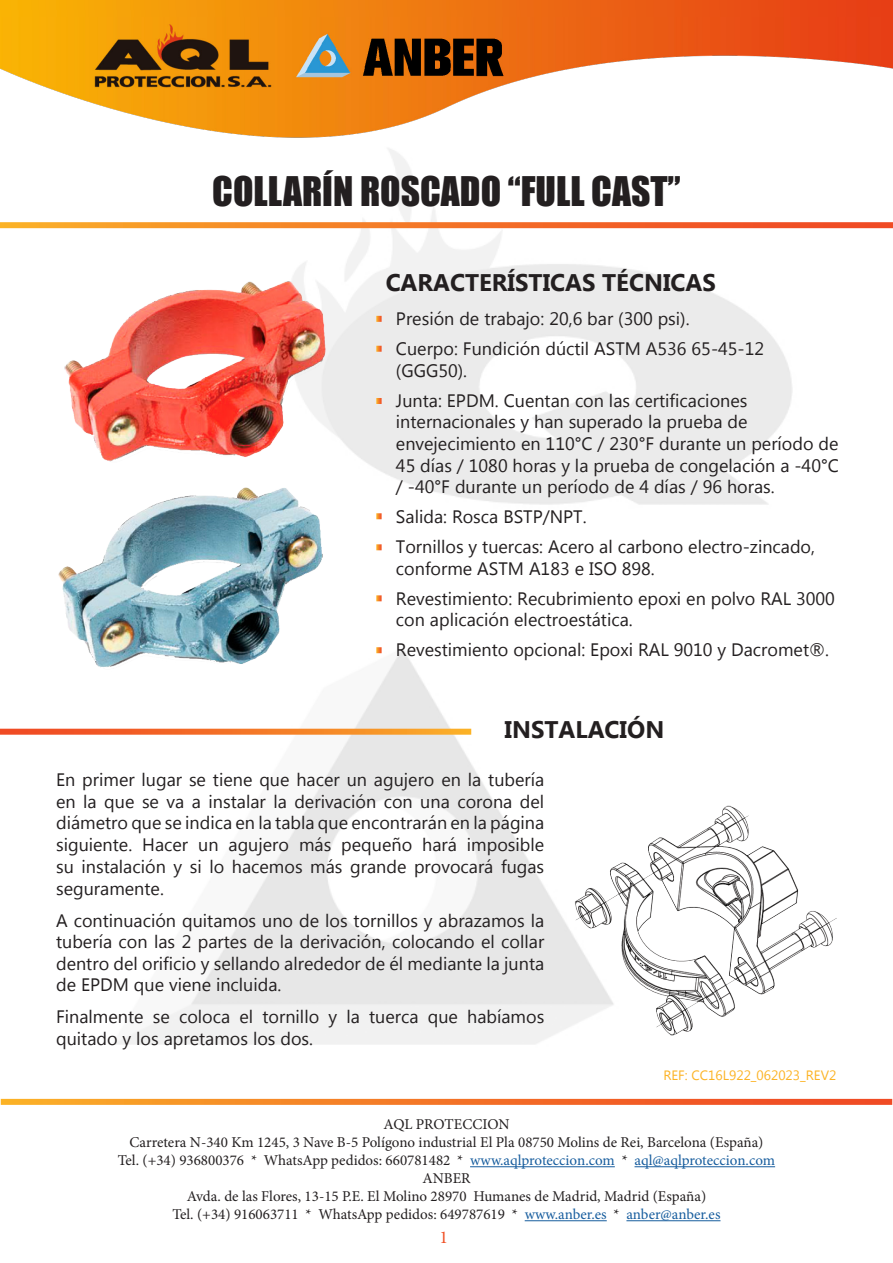
<style>
.page{position:relative;width:893px;height:1263px;background:#fff}
.page>*{position:absolute;margin:0;border:0;box-sizing:border-box;transform-origin:0 0}
.t1{font:37.5px "Impact";color:#231f20}
.t2{font:700 24px "Microsoft New Tai Lue";color:#231f20}
.t3{font:18px/21.6px "Microsoft New Tai Lue";color:#231f20}
.t4{font:18px "Minion Pro";color:#f05126}
.t5{font:15px/18px "Minion Pro";color:#231f20;text-align:center}
.t6{font:13.5px "Microsoft New Tai Lue";color:#fcb325}
.s1{color:#175d9e}
</style>
<div class="page">
<svg style="left:1px;top:1099px;width:891px;height:6px;background:#f4792a"></svg>
<hr style="left:470px;top:1166px;width:145px;height:1px;background:#175d9e">
<hr style="left:634px;top:1166px;width:141px;height:1px;background:#175d9e">
<hr style="left:525px;top:1220px;width:82px;height:1px;background:#175d9e">
<hr style="left:626px;top:1220px;width:94px;height:1px;background:#175d9e">
<svg style="left:376px;top:316px;width:6px;height:6px"></svg>
<svg style="left:376px;top:346px;width:6px;height:6px"></svg>
<svg style="left:0;top:222px;width:893px;height:6px;background:#f47a2d"></svg>
<svg style="left:376px;top:398px;width:6px;height:6px"></svg>
<svg style="left:376px;top:513px;width:6px;height:6px"></svg>
<svg style="left:376px;top:544px;width:6px;height:6px"></svg>
<svg style="left:376px;top:595px;width:6px;height:6px"></svg>
<svg style="left:376px;top:647px;width:6px;height:6px"></svg>
<img style="left:0;top:0;width:893px;height:149px">
<svg style="left:0;top:729px;width:471px;height:6px;background:#f47c30"></svg>
<img style="left:64px;top:272px;width:272px;height:190px">
<img style="left:58px;top:487px;width:265px;height:183px">
<img style="left:574px;top:805px;width:263px;height:231px">
<h1 class="t1" style="left:212px;top:162px;width:470px">COLLARÍN ROSCADO “FULL CAST”</h1>
<h2 class="t2" style="left:386px;top:268px;width:332px">CARACTERÍSTICAS TÉCNICAS</h2>
<p class="t3" style="left:396px;top:305px;width:370px;line-height:30px">Presión de trabajo: 20,6 bar (300 psi).<br>Cuerpo: Fundición dúctil ASTM A536 65-45-12</p>
<p class="t3" style="left:396px;top:357px;width:353px;line-height:30px">(GGG50).<br>Junta: EPDM. Cuentan con las certificaciones</p>
<p class="t3" style="left:396px;top:413px;width:444px">internacionales y han superado la prueba de envejecimiento en 110°C / 230°F durante un período de 45 días / 1080 horas y la prueba de congelación a -40°C / -40°F durante un período de 4 días / 96 horas.</p>
<p class="t3" style="left:396px;top:503px;width:421px;line-height:30px">Salida: Rosca BSTP/NPT.<br>Tornillos y tuercas: Acero al carbono electro-zincado,</p>
<p class="t3" style="left:396px;top:555px;width:440px;line-height:30px">conforme ASTM A183 e ISO 898.<br>Revestimiento: Recubrimiento epoxi en polvo RAL 3000</p>
<p class="t3" style="left:396px;top:606px;width:435px;line-height:30px">con aplicación electroestática.<br>Revestimiento opcional: Epoxi RAL 9010 y Dacromet®.</p>
<h2 class="t2" style="left:504px;top:715px;width:161px">INSTALACIÓN</h2>
<p class="t3" style="left:56px;top:770px;width:490px;text-align:justify">En primer lugar se tiene que hacer un agujero en la tubería en la que se va a instalar la derivación con una corona del diámetro que se indica en la tabla que encontrarán en la página siguiente. Hacer un agujero más pequeño hará imposible su instalación y si lo hacemos más grande provocará fugas seguramente.</p>
<p class="t3" style="left:56px;top:911px;width:490px;text-align:justify">A continuación quitamos uno de los tornillos y abrazamos la tubería con las 2 partes de la derivación, colocando el collar dentro del orificio y sellando alrededor de él mediante la junta de EPDM que viene incluida.</p>
<p class="t3" style="left:56px;top:1007px;width:490px">Finalmente se coloca el tornillo y la tuerca que habíamos quitado y los apretamos los dos.</p>
<p class="t6" style="left:663px;top:1067px;width:175px">REF: CC16L922_062023_REV2</p>
<p class="t5" style="left:118px;top:1115px;width:659px">AQL PROTECCION<br>Carretera N-340 Km 1245, 3 Nave B-5 Polígono industrial El Pla 08750 Molins de Rei, Barcelona (España)<br>Tel. (+34) 936800376 * WhatsApp pedidos: 660781482 * <span class="s1">www.aqlproteccion.com</span> * <span class="s1">aql@aqlproteccion.com </span>ANBER<br>Avda. de las Flores, 13-15 P.E. El Molino 28970 Humanes de Madrid, Madrid (España)<br>Tel. (+34) 916063711 * WhatsApp pedidos: 649787619 * <span class="s1">www.anber.es</span> * <span class="s1">anber@anber.es</span></p>
<p class="t4" style="left:439px;top:1225px;width:10px">1</p>
</div>
